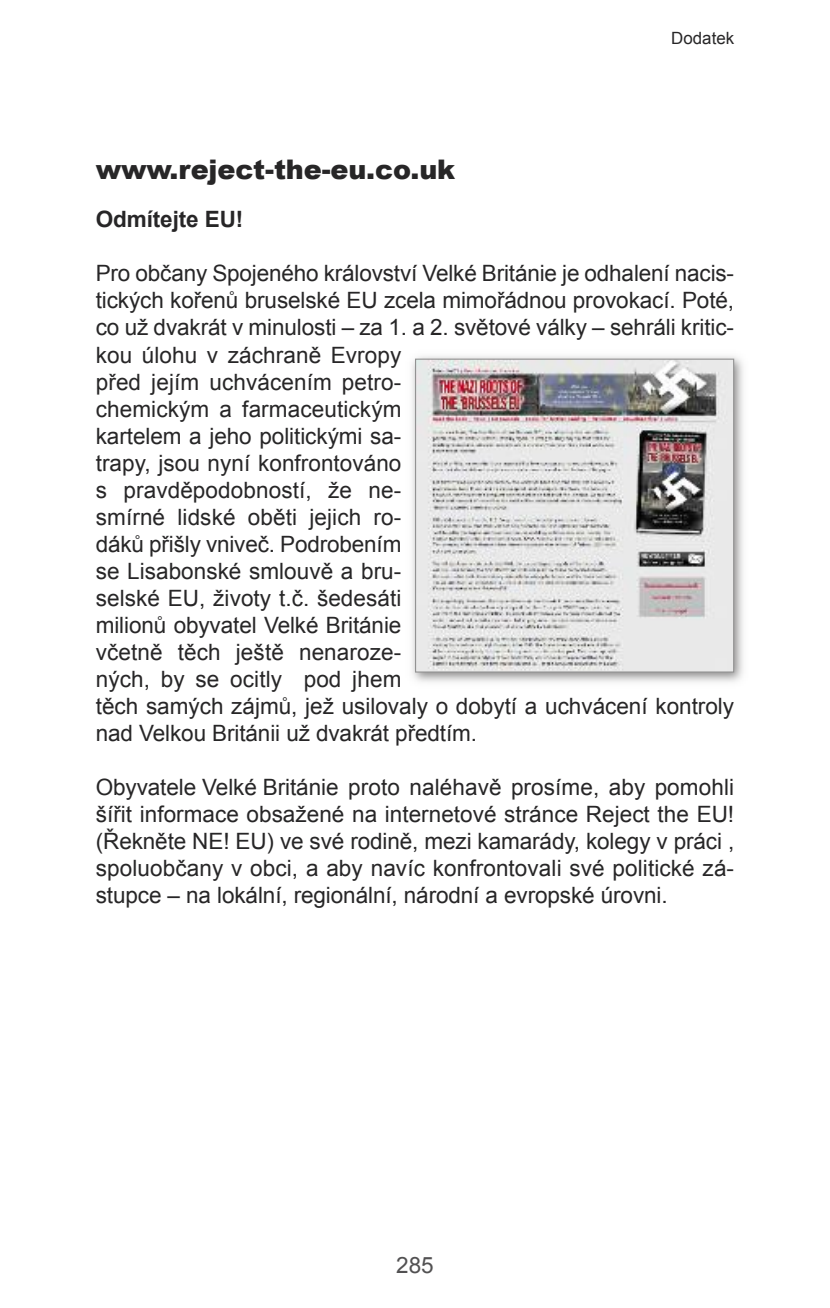
<style>
.page{position:relative;width:830px;height:1308px;background:#fff}
.page>*{position:absolute;margin:0;border:0;box-sizing:border-box;transform-origin:0 0}
.t1{font:900 27px "Arial";letter-spacing:-.005em;color:#272627}
.t2{font:22.5px/27px "Arial";letter-spacing:-.005em;color:#272627}
.t3{font:700 22.5px "Arial";letter-spacing:-.005em;color:#272627}
.t4{font:22.5px "Arial";color:#525152}
.t5{font:16.88px "Arial";color:#272627}
</style>
<div class="page">
<img style="left:412px;top:356px;width:331px;height:326px">
<img style="left:417px;top:360px;width:314px;height:310px">
<div style="left:415px;top:358px;width:318px;height:314px;border:1px solid #939393"></div>
<p class="t5" style="left:671px;top:29px;width:64px">Dodatek</p>
<p class="t1" style="left:96px;top:149px;width:361px">www.reject-the-eu.co.uk</p>
<p class="t3" style="left:96px;top:207px;width:149px">Odmítejte EU!</p>
<p class="t2" style="left:96px;top:260px;width:639px">Pro občany Spojeného království Velké Británie je odhalení nacis&shy;tických kořenů bruselské EU zcela mimořádnou provokací. Poté, co už dvakrát v minulosti – za 1. a 2. světové války – sehráli kritic&shy;kou úlohu v záchraně Evropy<br>před jejím uchvácením petro-<br>chemickým a farmaceutickým<br>kartelem a jeho politickými sa-<br>trapy, jsou nyní konfrontováno<br>s pravděpodobností, že ne-<br>smírné lidské oběti jejich ro-<br>dáků přišly vniveč. Podrobením<br>se Lisabonské smlouvě a bru-<br>selské EU, životy t.č. šedesáti<br>milionů obyvatel Velké Británie<br>včetně těch ještě nenaroze-<br>ných, by se ocitly pod jhem<br>těch samých zájmů, jež usilovaly o dobytí a uchvácení kontroly nad Velkou Británii už dvakrát předtím.</p>
<p class="t2" style="left:96px;top:773px;width:639px;text-align:justify">Obyvatele Velké Británie proto naléhavě prosíme, aby pomohli šířit informace obsažené na internetové stránce Reject the EU! (Řekněte NE! EU) ve své rodině, mezi kamarády, kolegy v práci , spoluobčany v obci, a aby navíc konfrontovali své politické zá&shy;stupce – na lokální, regionální, národní a evropské úrovni.</p>
<p class="t4" style="left:396px;top:1252px;width:39px">285</p>
</div>
